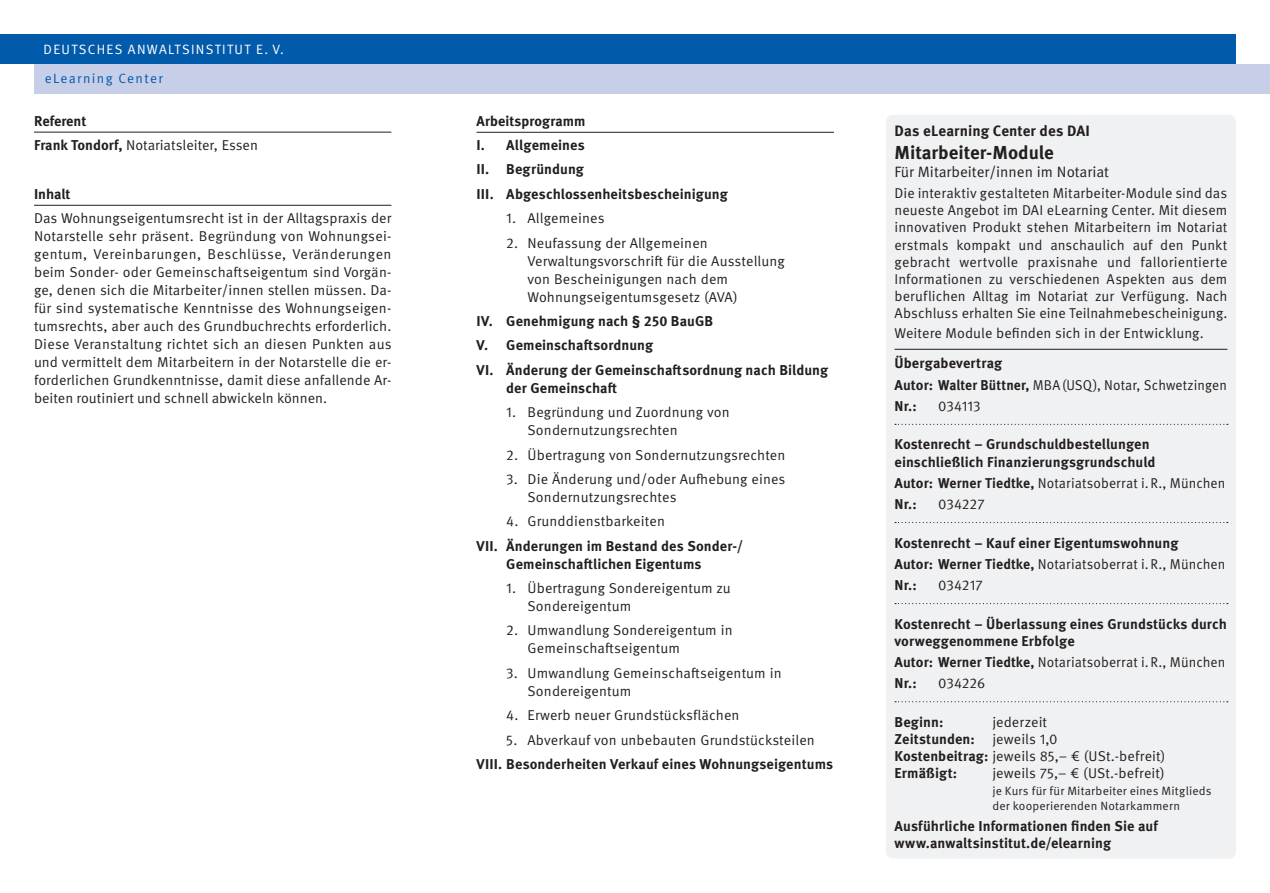
<style>
.page{position:relative;width:1270px;height:893px;background:#fff}
.page>*{position:absolute;margin:0;border:0;box-sizing:border-box;transform-origin:0 0}
.t1{font:700 18.75px "Meta OT";color:#231f20}
.t2{font:15px "Meta OT Norm";color:#231f20}
.t3{font:700 15px "Meta OT";letter-spacing:.005em;color:#231f20}
.t4{font:14.25px/18px "Meta OT Norm";letter-spacing:.01em;color:#231f20}
.t5{font:700 14.25px/24.5px "Meta OT";letter-spacing:.005em;color:#231f20}
.t6{font:14.25px "Meta OT Norm";letter-spacing:.01em;color:#231f20;scale:.96 1}
.t7{font:14.25px "Meta OT Norm";letter-spacing:.01em;color:#231f20;scale:.95 1}
.t8{font:700 14.25px "Meta";letter-spacing:.005em;color:#231f20}
.t9{font:13.5px "Meta Normal";letter-spacing:.1em;color:#fff}
.t10{font:13.5px "Meta OT Norm";letter-spacing:.1em;color:#015aaa}
.t11{font:12px/15.3px "Meta OT Norm";letter-spacing:.015em;color:#231f20}
.s1{font-family:"Meta OT";font-weight:700}
.s2{font-family:"Meta OT Norm";font-weight:400}
</style>
<div class="page">
<div style="left:34px;top:64px;width:1235px;height:30px;background:#c7cee8"></div>
<div style="left:0;top:34px;width:1235px;height:30px;background:#015aaa"></div>
<hr style="left:34px;top:132px;width:357px;height:1px;background:#231f20">
<hr style="left:34px;top:205px;width:357px;height:1px;background:#231f20">
<hr style="left:476px;top:132px;width:357px;height:1px;background:#231f20">
<div style="left:885px;top:115px;width:350px;height:743px;background:#f0f1f2;border-radius:6px"></div>
<hr style="left:894px;top:349px;width:333px;height:1px;background:#231f20">
<svg style="left:895px;top:424px;width:332px;height:1px"></svg>
<svg style="left:895px;top:522px;width:332px;height:1px"></svg>
<svg style="left:895px;top:603px;width:332px;height:1px"></svg>
<svg style="left:895px;top:701px;width:332px;height:1px"></svg>
<p class="t9" style="left:44px;top:41px;width:241px">DEUTSCHES ANWALTSINSTITUT E. V.</p>
<p class="t10" style="left:45px;top:70px;width:120px">eLearning Center</p>
<p class="t5" style="left:34px;top:109px;width:54px">Referent</p>
<p class="t4" style="left:34px;top:136px;width:225px"><span class="s1">Frank Tondorf,</span> Notariatsleiter, Essen</p>
<p class="t5" style="left:34px;top:182px;width:38px">Inhalt</p>
<p class="t4" style="left:34px;top:209px;width:359px;text-align:justify">Das Wohnungseigentumsrecht ist in der Alltagspraxis der Notarstelle sehr präsent. Begründung von Wohnungsei&shy;gentum, Vereinbarungen, Beschlüsse, Veränderungen beim Sonder- oder Gemeinschaftseigentum sind Vorgän&shy;ge, denen sich die Mitarbeiter/innen stellen müssen. Da&shy;für sind systematische Kenntnisse des Wohnungseigen&shy;tumsrechts, aber auch des Grundbuchrechts erforderlich.<br>Diese Veranstaltung richtet sich an diesen Punkten aus und vermittelt dem Mitarbeitern in der Notarstelle die er&shy;forderlichen Grundkenntnisse, damit diese anfallende Ar&shy;beiten routiniert und schnell abwickeln können.</p>
<p class="t8" style="left:476px;top:112px;width:111px">Arbeitsprogramm</p>
<p class="t5" style="left:476px;top:133px;width:253px">I. Allgemeines<br>II. Begründung<br>III. Abgeschlossenheitsbescheinigung</p>
<p class="t4" style="left:506px;top:209px;width:100px">1. Allgemeines</p>
<p class="t4" style="left:527px;top:234px;width:259px;text-indent:-21px">2. Neufassung der Allgemeinen Verwaltungsvorschrift für die Ausstellung von Bescheinigungen nach dem Wohnungseigentumsgesetz (AVA)</p>
<p class="t5" style="left:476px;top:309px;width:353px">IV. Genehmigung nach § 250 BauGB<br>V. Gemeinschaftsordnung<br>VI. Änderung der Gemeinschaftsordnung nach Bildung</p>
<p class="t5" style="left:506px;top:376px;width:112px">der Gemeinschaft</p>
<p class="t4" style="left:527px;top:403px;width:204px;text-indent:-21px">1. Begründung und Zuordnung von<br>Sondernutzungsrechten</p>
<p class="t4" style="left:506px;top:446px;width:281px">2. Übertragung von Sondernutzungsrechten</p>
<p class="t4" style="left:527px;top:470px;width:259px;text-indent:-21px">3. Die Änderung und/oder Aufhebung eines<br>Sondernutzungsrechtes</p>
<p class="t4" style="left:506px;top:513px;width:160px">4. Grunddienstbarkeiten</p>
<p class="t5" style="left:506px;top:537px;width:238px;line-height:18px;text-indent:-30px">VII. Änderungen im Bestand des Sonder-/<br>Gemeinschaftlichen Eigentums</p>
<p class="t4" style="left:527px;top:579px;width:205px;text-indent:-21px">1. Übertragung Sondereigentum zu<br>Sondereigentum</p>
<p class="t4" style="left:527px;top:622px;width:207px;text-indent:-21px">2. Umwandlung Sondereigentum in<br>Gemeinschaftseigentum</p>
<p class="t4" style="left:527px;top:664px;width:255px;text-indent:-21px">3. Umwandlung Gemeinschaftseigentum in<br>Sondereigentum</p>
<p class="t4" style="left:506px;top:706px;width:235px">4. Erwerb neuer Grundstücksflächen</p>
<p class="t4" style="left:506px;top:731px;width:310px">5. Abverkauf von unbebauten Grundstücksteilen</p>
<p class="t5" style="left:476px;top:752px;width:358px">VIII. Besonderheiten Verkauf eines Wohnungseigentums</p>
<p class="t3" style="left:894px;top:121px;width:197px">Das eLearning Center des DAI</p>
<h1 class="t1" style="left:894px;top:140px;width:161px">Mitarbeiter-Module</h1>
<p class="t2" style="left:894px;top:162px;width:216px">Für Mitarbeiter/innen im Notariat</p>
<p class="t4" style="left:894px;top:185px;width:334px;line-height:17.1px;text-align:justify">Die interaktiv gestalteten Mitarbeiter-Module sind das neueste Angebot im DAI eLearning Center. Mit diesem innovativen Produkt stehen Mitarbeitern im Notariat erstmals kompakt und anschaulich auf den Punkt gebracht wertvolle praxisnahe und fallorientierte Informationen zu verschiedenen Aspekten aus dem beruflichen Alltag im Notariat zur Verfügung. Nach Abschluss erhalten Sie eine Teilnahmebescheinigung.</p>
<p class="t4" style="left:894px;top:325px;width:311px">Weitere Module befinden sich in der Entwicklung.</p>
<p class="t5" style="left:894px;top:351px;width:109px">Übergabevertrag</p>
<p class="t7" style="left:894px;top:376px;width:351px"><span class="s1">Autor: Walter Büttner,</span> MBA(USQ), Notar, Schwetzingen</p>
<p class="t5" style="left:894px;top:394px;width:24px">Nr.:</p>
<p class="t4" style="left:937px;top:397px;width:44px">034113</p>
<p class="t5" style="left:894px;top:436px;width:262px;line-height:17.1px">Kostenrecht – Grundschuldbestellungen einschließlich Finanzierungsgrundschuld</p>
<p class="t6" style="left:894px;top:474px;width:346px"><span class="s1">Autor: Werner Tiedtke,</span> Notariatsoberrat i.R., München</p>
<p class="t5" style="left:894px;top:492px;width:24px">Nr.:</p>
<p class="t4" style="left:937px;top:495px;width:48px">034227</p>
<p class="t5" style="left:894px;top:531px;width:285px">Kostenrecht – Kauf einer Eigentumswohnung</p>
<p class="t6" style="left:894px;top:555px;width:346px"><span class="s1">Autor: Werner Tiedtke,</span> Notariatsoberrat i.R., München</p>
<p class="t5" style="left:894px;top:573px;width:24px">Nr.:</p>
<p class="t4" style="left:937px;top:576px;width:46px">034217</p>
<p class="t5" style="left:894px;top:615px;width:334px;line-height:17.1px">Kostenrecht – Überlassung eines Grundstücks durch vorweggenommene Erbfolge</p>
<p class="t6" style="left:894px;top:654px;width:346px"><span class="s1">Autor: Werner Tiedtke,</span> Notariatsoberrat i.R., München</p>
<p class="t5" style="left:894px;top:671px;width:24px">Nr.:</p>
<p class="t4" style="left:937px;top:675px;width:49px">034226</p>
<p class="t5" style="left:894px;top:710px;width:50px">Beginn:</p>
<p class="t4" style="left:992px;top:713px;width:56px">jederzeit</p>
<p class="t5" style="left:894px;top:727px;width:165px">Zeitstunden: <span class="s2">jeweils 1,0</span></p>
<p class="t4" style="left:894px;top:747px;width:272px"><span class="s1">Kostenbeitrag:</span> jeweils 85,– € (USt.-befreit)</p>
<p class="t5" style="left:894px;top:761px;width:64px">Ermäßigt:</p>
<p class="t4" style="left:992px;top:764px;width:174px">jeweils 75,– € (USt.-befreit)</p>
<p class="t11" style="left:992px;top:783px;width:221px">je Kurs für für Mitarbeiter eines Mitglieds der kooperierenden Notarkammern</p>
<p class="t5" style="left:894px;top:818px;width:265px;line-height:17.1px">Ausführliche Informationen finden Sie auf www.anwaltsinstitut.de/elearning</p>
</div>
